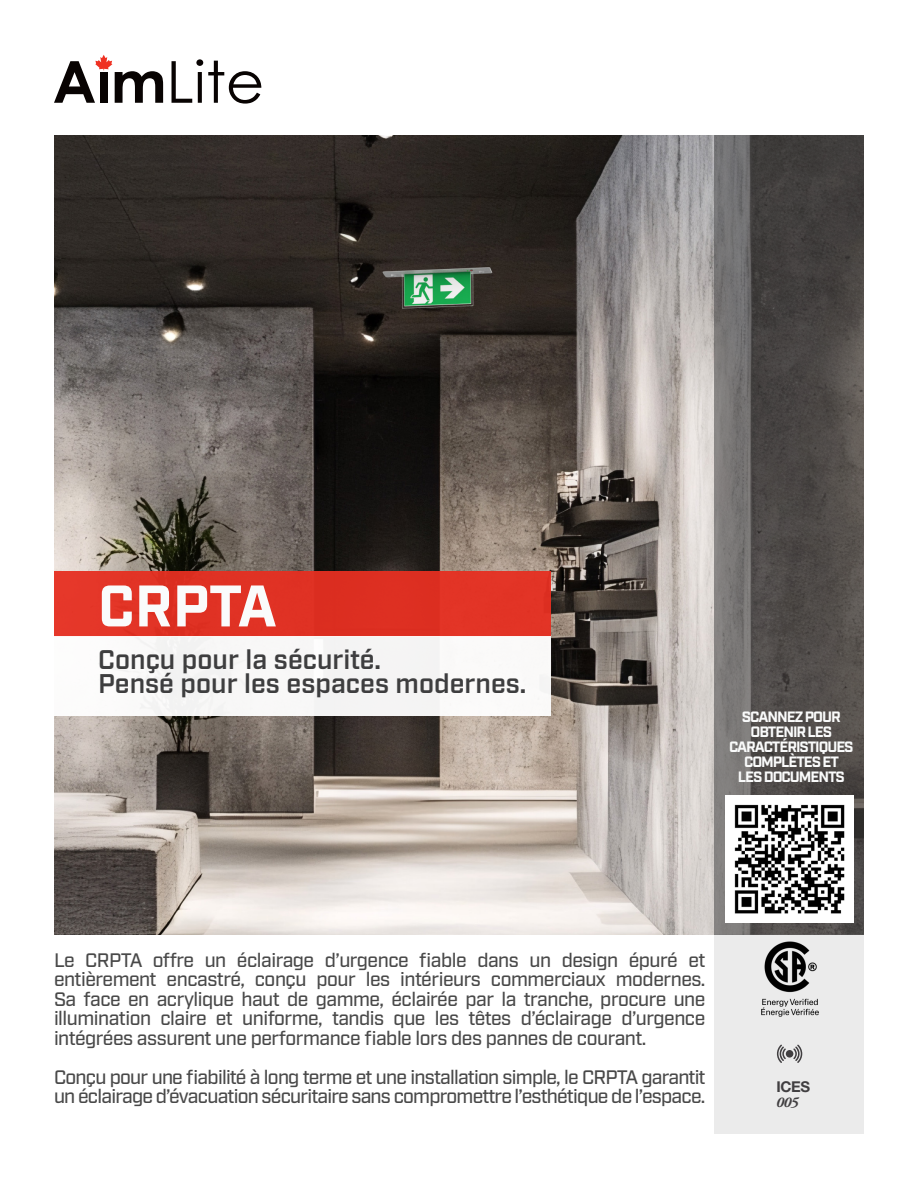
<style>
.page{position:relative;width:918px;height:1188px;background:#fff}
.page>*{position:absolute;margin:0;border:0;box-sizing:border-box;transform-origin:0 0}
.t1{font:700 58.5px "Industry";letter-spacing:-.005em;color:#fafbfb}
.t2{font:600 27px "Industry";color:#3e3e3f}
.t3{font:500 19.5px/19.5px "Industry";letter-spacing:-.04em;color:#494949;text-align:justify}
.t4{font:700 15px/15px "Industry";letter-spacing:-.07em;color:#fafbfb;text-align:center}
.t5{font:700 15px/15px "Helvetica Neue";color:#413f41}
.s1{font-family:"Adobe Garamond Pro";font-style:italic}
</style>
<div class="page">
<img style="left:54px;top:135px;width:661px;height:799px">
<div style="left:715px;top:934px;width:149px;height:200px;background:#ebebeb"></div>
<svg style="left:172px;top:59px;width:89px;height:45px"></svg>
<svg style="left:54px;top:55px;width:109px;height:48px"></svg>
<div style="left:54px;top:572px;width:497px;height:65px;background:#e62f21"></div>
<div style="left:54px;top:637px;width:497px;height:79px;background:#f8f8f7"></div>
<svg style="left:715px;top:135px;width:149px;height:799px;background:#575352"></svg>
<img style="left:761px;top:942px;width:58px;height:75px">
<svg style="left:777px;top:1045px;width:25px;height:18px"></svg>
<img style="left:726px;top:795px;width:128px;height:128px">
<p class="t1" style="left:98px;top:571px;width:180px">CRPTA</p>
<p class="t2" style="left:98px;top:644px;width:284px">Conçu pour la sécurité.</p>
<p class="t2" style="left:98px;top:668px;width:430px">Pensé pour les espaces modernes.</p>
<p class="t4" style="left:742px;top:710px;width:100px">SCANNEZ POUR</p>
<p class="t4" style="left:729px;top:725px;width:126px">OBTENIR LES<br>CARACTÉRISTIQUES<br>COMPLÈTES ET</p>
<p class="t4" style="left:738px;top:770px;width:108px">LES DOCUMENTS</p>
<p class="t3" style="left:54px;top:951px;width:653px">Le CRPTA offre un éclairage d’urgence fiable dans un design épuré et entièrement encastré, conçu pour les intérieurs commerciaux modernes.<br>Sa face en acrylique haut de gamme, éclairée par la tranche, procure une illumination claire et uniforme, tandis que les têtes d’éclairage d’urgence intégrées assurent une performance fiable lors des pannes de courant.</p>
<p class="t3" style="left:54px;top:1068px;width:653px">Conçu pour une fiabilité à long terme et une installation simple, le CRPTA garantit un éclairage d’évacuation sécuritaire sans compromettre l’esthétique de l’espace.</p>
<p class="t5" style="left:776px;top:1079px;width:36px">ICES<br><span class="s1">005</span></p>
</div>
